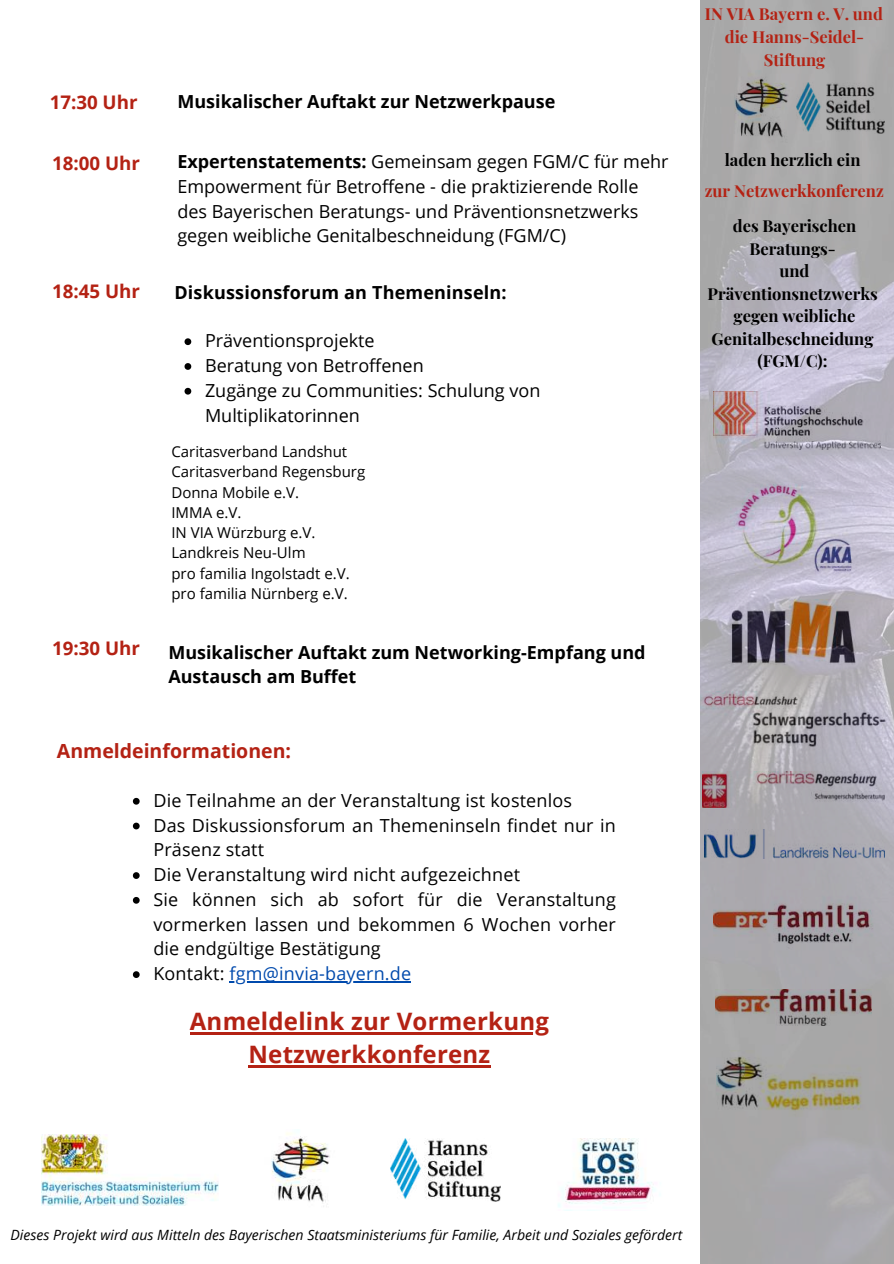
<style>
.page{position:relative;width:894px;height:1264px;background:#fff}
.page>*{position:absolute;margin:0;border:0;box-sizing:border-box;transform-origin:0 0}
.t1{font:700 24px/32.7px "Open Sans";letter-spacing:.01em;color:#b42214;text-align:center}
.t2{font:700 19.5px "Open Sans";color:#b42214}
.t3{font:700 18.75px "Open Sans";color:#b42214}
.t4{font:18px/24.8px "Open Sans";letter-spacing:.01em;color:#000}
.t5{font:700 18px/24.8px "Open Sans";color:#000}
.t6{font:700 16.5px/22.5px "Playfair Display";color:#000;text-align:center}
.t7{font:700 16.5px/22.5px "Playfair Display";color:#b42214;text-align:center}
.t8{font:15px/20.2px "Open Sans";color:#000}
.t9{font:italic 14.1px "Open Sans";color:#000}
.s1{font-weight:700}
.s2{color:#004aad}
</style>
<div class="page">
<img style="left:41px;top:1134px;width:177px;height:71px">
<img style="left:558px;top:1138px;width:97px;height:70px">
<svg style="left:184px;top:338px;width:7px;height:7px"></svg>
<svg style="left:184px;top:363px;width:7px;height:7px"></svg>
<svg style="left:184px;top:388px;width:7px;height:6px"></svg>
<svg style="left:133px;top:798px;width:7px;height:6px"></svg>
<svg style="left:133px;top:822px;width:7px;height:7px"></svg>
<svg style="left:133px;top:872px;width:7px;height:7px"></svg>
<svg style="left:133px;top:897px;width:7px;height:6px"></svg>
<svg style="left:133px;top:971px;width:7px;height:7px"></svg>
<hr style="left:229px;top:981px;width:182px;height:1px;background:#004aad">
<hr style="left:190px;top:1032px;width:359px;height:2px;background:#b42214">
<hr style="left:248px;top:1065px;width:242px;height:2px;background:#b42214">
<img style="left:271px;top:1133px;width:59px;height:74px">
<img style="left:391px;top:1138px;width:109px;height:63px">
<img style="left:700px;top:0;width:193px;height:1263px">
<p class="t3" style="left:50px;top:88px;width:89px">17:30 Uhr</p>
<p class="t5" style="left:177px;top:89px;width:379px">Musikalischer Auftakt zur Netzwerkpause</p>
<p class="t3" style="left:52px;top:150px;width:89px">18:00 Uhr</p>
<p class="t4" style="left:177px;top:149px;width:492px"><span class="s1">Expertenstatements:</span> Gemeinsam gegen FGM/C für mehr Empowerment für Betroffene - die praktizierende Rolle des Bayerischen Beratungs- und Präventionsnetzwerks gegen weibliche Genitalbeschneidung (FGM/C)</p>
<p class="t3" style="left:52px;top:278px;width:89px">18:45 Uhr</p>
<p class="t5" style="left:174px;top:279px;width:334px">Diskussionsforum an Themeninseln:</p>
<p class="t4" style="left:205px;top:328px;width:337px">Präventionsprojekte<br>Beratung von Betroffenen<br>Zugänge zu Communities: Schulung von<br>Multiplikatorinnen</p>
<p class="t3" style="left:52px;top:635px;width:89px">19:30 Uhr</p>
<p class="t8" style="left:171px;top:441px;width:195px">Caritasverband Landshut<br>Caritasverband Regensburg<br>Donna Mobile e.V.<br>IMMA e.V.<br>IN VIA Würzburg e.V.<br>Landkreis Neu-Ulm<br>pro familia Ingolstadt e.V. pro familia Nürnberg e.V.</p>
<p class="t5" style="left:168px;top:639px;width:478px">Musikalischer Auftakt zum Networking-Empfang und<br>Austausch am Buffet</p>
<p class="t2" style="left:57px;top:737px;width:236px">Anmeldeinformationen:</p>
<p class="t4" style="left:153px;top:787px;width:464px">Die Teilnahme an der Veranstaltung ist kostenlos<br>Das Diskussionsforum an Themeninseln findet nur in Präsenz statt<br>Die Veranstaltung wird nicht aufgezeichnet<br>Sie können sich ab sofort für die Veranstaltung vormerken lassen und bekommen 6 Wochen vorher die endgültige Bestätigung<br>Kontakt: <span class="s2">fgm@invia-bayern.de</span></p>
<h1 class="t1" style="left:190px;top:1004px;width:360px">Anmeldelink zur Vormerkung<br>Netzwerkkonferenz</h1>
<p class="t7" style="left:704px;top:2px;width:180px">IN VIA Bayern e. V. und die Hanns-Seidel-<br>Stiftung</p>
<p class="t6" style="left:724px;top:147px;width:137px">laden herzlich ein</p>
<p class="t7" style="left:704px;top:178px;width:180px">zur Netzwerkkonferenz</p>
<p class="t6" style="left:707px;top:213px;width:171px">des Bayerischen<br>Beratungs-<br>und<br>Präventionsnetzwerks gegen weibliche<br>Genitalbeschneidung (FGM/C):</p>
<p class="t9" style="left:11px;top:1224px;width:673px">Dieses Projekt wird aus Mitteln des Bayerischen Staatsministeriums für Familie, Arbeit und Soziales gefördert</p>
</div>
